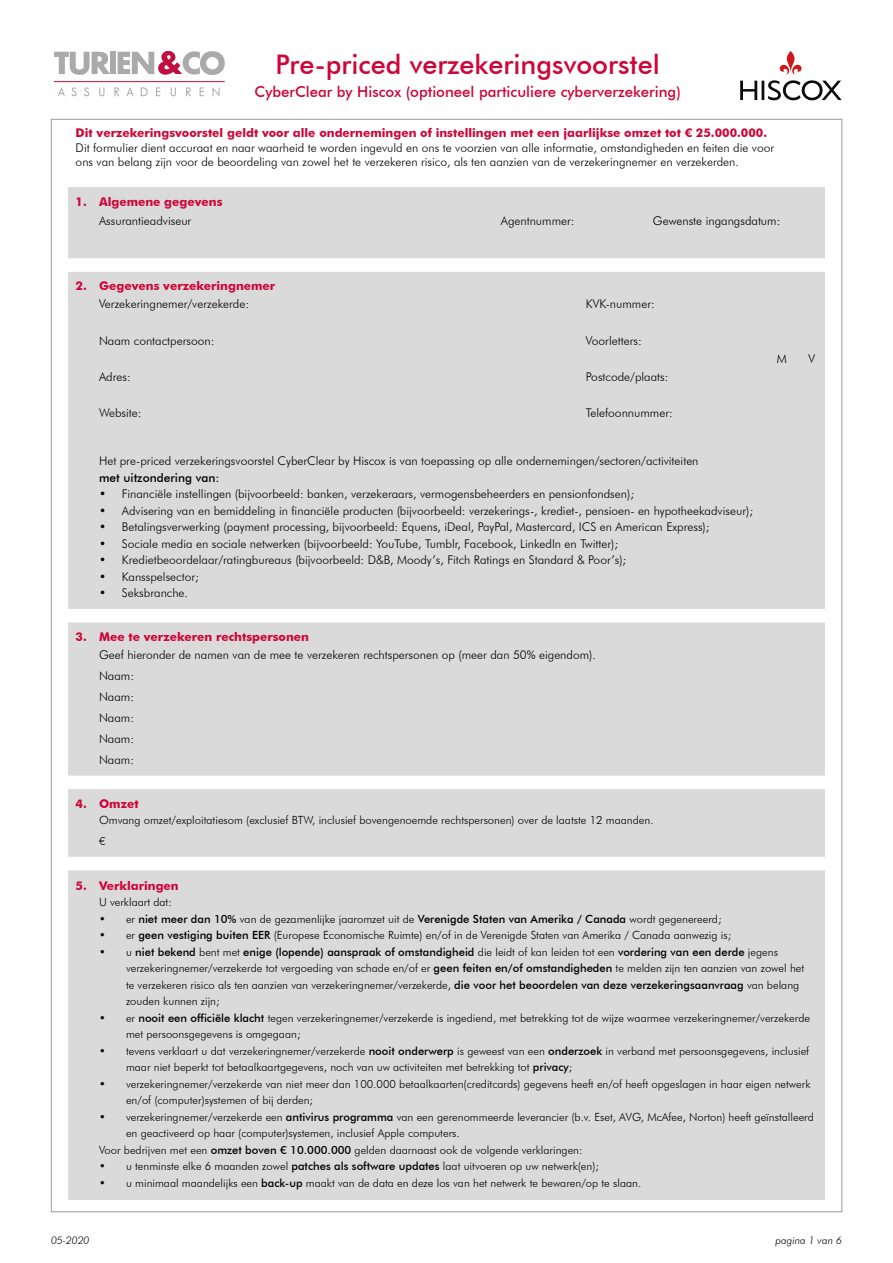
<style>
.page{position:relative;width:893px;height:1263px;background:#fff}
.page>*{position:absolute;margin:0;border:0;box-sizing:border-box;transform-origin:0 0}
.t1{font:500 27px "Futura BT";color:#ce0538}
.t2{font:500 15px "Futura BT";color:#ce0538}
.t3{font:300 12px/21px "Futura BT";color:#000}
.t4{font:700 12px "Futura BT";color:#ce0538}
.t5{font:500 12px "Futura BT";color:#000}
.t6{font:300 11.25px/16.5px "Futura BT";color:#000}
.t7{font:italic 300 10.5px "Futura BT";color:#000}
.s1{font-weight:500}
</style>
<div class="page">
<div style="left:68px;top:187px;width:757px;height:1012px;background:#dadada"></div>
<div style="left:110px;top:52px;width:5px;height:22px;background:#aaa"></div>
<svg style="left:118px;top:51px;width:107px;height:24px"></svg>
<svg style="left:54px;top:51px;width:56px;height:24px"></svg>
<svg style="left:58px;top:87px;width:7px;height:9px"></svg>
<svg style="left:71px;top:87px;width:6px;height:9px"></svg>
<svg style="left:84px;top:87px;width:5px;height:9px"></svg>
<svg style="left:99px;top:87px;width:5px;height:9px"></svg>
<svg style="left:114px;top:87px;width:5px;height:9px"></svg>
<svg style="left:126px;top:87px;width:8px;height:9px"></svg>
<svg style="left:141px;top:87px;width:7px;height:9px"></svg>
<svg style="left:156px;top:87px;width:4px;height:9px"></svg>
<svg style="left:171px;top:87px;width:5px;height:9px"></svg>
<svg style="left:186px;top:87px;width:5px;height:9px"></svg>
<svg style="left:200px;top:87px;width:4px;height:9px"></svg>
<svg style="left:212px;top:87px;width:8px;height:10px"></svg>
<hr style="left:54px;top:81px;width:171px;height:1px;background:#c10e3e">
<svg style="left:740px;top:80px;width:102px;height:20px"></svg>
<svg style="left:780px;top:51px;width:22px;height:23px"></svg>
<div style="left:54px;top:258px;width:786px;height:14px;background:#fff"></div>
<div style="left:54px;top:609px;width:786px;height:13px;background:#fff"></div>
<div style="left:54px;top:776px;width:786px;height:13px;background:#fff"></div>
<div style="left:54px;top:857px;width:786px;height:13px;background:#fff"></div>
<h1 class="t1" style="left:276px;top:48px;width:386px">Pre-priced verzekeringsvoorstel</h1>
<h2 class="t2" style="left:255px;top:82px;width:428px">CyberClear by Hiscox (optioneel particuliere cyberverzekering)</h2>
<p class="t4" style="left:76px;top:126px;width:693px">Dit verzekeringsvoorstel geldt voor alle ondernemingen of instellingen met een jaarlijkse omzet tot € 25.000.000.</p>
<p class="t3" style="left:76px;top:140px;width:700px;line-height:14.4px">Dit formulier dient accuraat en naar waarheid te worden ingevuld en ons te voorzien van alle informatie, omstandigheden en feiten die voor ons van belang zijn voor de beoordeling van zowel het te verzekeren risico, als ten aanzien van de verzekeringnemer en verzekerden.</p>
<p class="t4" style="left:76px;top:195px;width:148px">1. Algemene gegevens</p>
<p class="t3" style="left:99px;top:210px;width:94px">Assurantieadviseur</p>
<p class="t3" style="left:501px;top:210px;width:75px">Agentnummer:</p>
<p class="t3" style="left:653px;top:210px;width:129px">Gewenste ingangsdatum:</p>
<p class="t4" style="left:76px;top:279px;width:201px">2. Gegevens verzekeringnemer</p>
<p class="t3" style="left:99px;top:294px;width:152px">Verzekeringnemer/verzekerde:</p>
<p class="t3" style="left:586px;top:294px;width:70px">KVK-nummer:</p>
<p class="t3" style="left:99px;top:330px;width:117px">Naam contactpersoon:</p>
<p class="t3" style="left:586px;top:330px;width:57px">Voorletters:</p>
<p class="t3" style="left:777px;top:348px;width:12px">M</p>
<p class="t3" style="left:808px;top:348px;width:8px">V</p>
<p class="t3" style="left:99px;top:366px;width:33px">Adres:</p>
<p class="t3" style="left:586px;top:366px;width:84px">Postcode/plaats:</p>
<p class="t3" style="left:99px;top:402px;width:44px">Website:</p>
<p class="t3" style="left:586px;top:402px;width:88px">Telefoonnummer:</p>
<p class="t3" style="left:99px;top:450px;width:601px">Het pre-priced verzekeringsvoorstel CyberClear by Hiscox is van toepassing op alle ondernemingen/sectoren/activiteiten</p>
<p class="t5" style="left:99px;top:470px;width:122px">met uitzondering van:</p>
<p class="t3" style="left:99px;top:483px;width:537px">• Financiële instellingen (bijvoorbeeld: banken, verzekeraars, vermogensbeheerders en pensionfondsen);</p>
<p class="t3" style="left:99px;top:500px;width:656px">• Advisering van en bemiddeling in financiële producten (bijvoorbeeld: verzekerings-, krediet-, pensioen- en hypotheekadviseur);</p>
<p class="t3" style="left:99px;top:516px;width:612px">• Betalingsverwerking (payment processing, bijvoorbeeld: Equens, iDeal, PayPal, Mastercard, ICS en American Express);</p>
<p class="t3" style="left:99px;top:533px;width:521px">• Sociale media en sociale netwerken (bijvoorbeeld: YouTube, Tumblr, Facebook, LinkedIn en Twitter);</p>
<p class="t3" style="left:99px;top:549px;width:529px">• Kredietbeoordelaar/ratingbureaus (bijvoorbeeld: D&amp;B, Moody’s, Fitch Ratings en Standard &amp; Poor’s);</p>
<p class="t3" style="left:99px;top:566px;width:101px">• Kansspelsector;</p>
<p class="t3" style="left:99px;top:582px;width:91px">• Seksbranche.</p>
<p class="t4" style="left:76px;top:629px;width:235px">3. Mee te verzekeren rechtspersonen</p>
<p class="t3" style="left:99px;top:644px;width:498px">Geef hieronder de namen van de mee te verzekeren rechtspersonen op (meer dan 50% eigendom).<br>Naam:<br>Naam:<br>Naam:<br>Naam:<br>Naam:</p>
<p class="t4" style="left:76px;top:796px;width:65px">4. Omzet</p>
<p class="t6" style="left:99px;top:810px;width:556px;line-height:21px">Omvang omzet/exploitatiesom (exclusief BTW, inclusief bovengenoemde rechtspersonen) over de laatste 12 maanden. €</p>
<p class="t4" style="left:76px;top:878px;width:105px">5. Verklaringen</p>
<p class="t6" style="left:99px;top:894px;width:74px">U verklaart dat:</p>
<p class="t6" style="left:99px;top:910px;width:624px">• er <span class="s1">niet meer dan 10%</span> van de gezamenlijke jaaromzet uit de <span class="s1">Verenigde Staten van Amerika / Canada</span> wordt gegenereerd;</p>
<p class="t6" style="left:99px;top:927px;width:634px">• er <span class="s1">geen vestiging buiten EER</span> (Europese Economische Ruimte) en/of in de Verenigde Staten van Amerika / Canada aanwezig is;</p>
<p class="t6" style="left:126px;top:943px;width:680px;text-indent:-27px">• u <span class="s1">niet bekend</span> bent met <span class="s1">enige (lopende) aanspraak of omstandigheid</span> die leidt of kan leiden tot een <span class="s1">vordering van een derde</span> jegens verzekeringnemer/verzekerde tot vergoeding van schade en/of er <span class="s1">geen feiten en/of omstandigheden</span> te melden zijn ten aanzien van zowel het te verzekeren risico als ten aanzien van verzekeringnemer/verzekerde, <span class="s1">die voor het beoordelen van deze verzekeringsaanvraag</span> van belang zouden kunnen zijn;</p>
<p class="t6" style="left:126px;top:1009px;width:685px;text-indent:-27px">• er <span class="s1">nooit een officiële klacht</span> tegen verzekeringnemer/verzekerde is ingediend, met betrekking tot de wijze waarmee verzekeringnemer/verzekerde met persoonsgegevens is omgegaan;</p>
<p class="t6" style="left:126px;top:1042px;width:685px;text-indent:-27px">• tevens verklaart u dat verzekeringnemer/verzekerde <span class="s1">nooit onderwerp</span> is geweest van een <span class="s1">onderzoek</span> in verband met persoonsgegevens, inclusief maar niet beperkt tot betaalkaartgegevens, noch van uw activiteiten met betrekking tot <span class="s1">privacy</span>;</p>
<p class="t6" style="left:126px;top:1075px;width:686px;text-indent:-27px">• verzekeringnemer/verzekerde van niet meer dan 100.000 betaalkaarten(creditcards) gegevens heeft en/of heeft opgeslagen in haar eigen netwerk en/of (computer)systemen of bij derden;</p>
<p class="t6" style="left:99px;top:1108px;width:716px">• verzekeringnemer/verzekerde een <span class="s1">antivirus programma</span> van een gerenommeerde leverancier (b.v. Eset, AVG, McAfee, Norton) heeft geïnstalleerd</p>
<p class="t6" style="left:126px;top:1125px;width:335px">en geactiveerd op haar (computer)systemen, inclusief Apple computers.</p>
<p class="t6" style="left:99px;top:1141px;width:485px">Voor bedrijven met een <span class="s1">omzet boven € 10.000.000</span> gelden daarnaast ook de volgende verklaringen:</p>
<p class="t6" style="left:99px;top:1158px;width:501px">• u tenminste elke 6 maanden zowel <span class="s1">patches als software updates</span> laat uitvoeren op uw netwerk(en);</p>
<p class="t6" style="left:99px;top:1174px;width:544px">• u minimaal maandelijks een <span class="s1">back-up</span> maakt van de data en deze los van het netwerk te bewaren/op te slaan.</p>
<p class="t7" style="left:51px;top:1234px;width:40px">05-2020</p>
<p class="t7" style="left:775px;top:1234px;width:68px">pagina 1 van 6</p>
</div>
